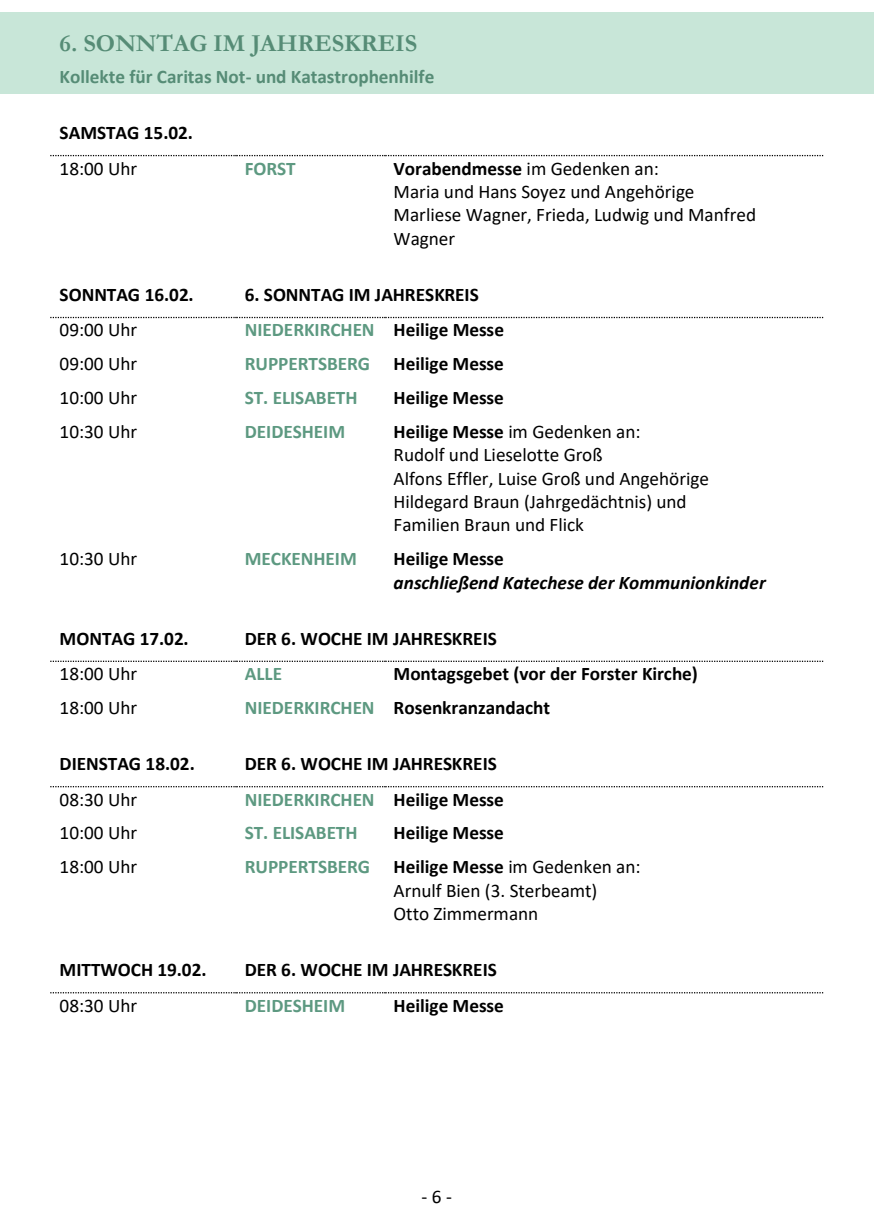
<style>
.page{position:relative;width:874px;height:1221px;background:#fff}
.page>*{position:absolute;margin:0;border:0;box-sizing:border-box;transform-origin:0 0}
.t1{font:700 24.5px "Garamond";color:#568c76}
.t2{font:19.25px/23.4px "Calibri";color:#000}
.t3{font:700 19.25px "Calibri";color:#000}
.t4{font:700 19.25px "Calibri";color:#5d9981}
.t5{font:700 19.25px "Calibri";letter-spacing:-.005em;color:#568c76}
.t6{font:italic 700 19.25px "Calibri";color:#000}
.s1{font-weight:700}
.s2{color:#000}
.s3{color:#5d9981}
.s4{font-weight:700;color:#5d9981}
</style>
<div class="page">
<div style="left:0;top:13px;width:873px;height:81px;background:#c8e6d8"></div>
<svg style="left:50px;top:155px;width:772px;height:1px"></svg>
<svg style="left:50px;top:317px;width:772px;height:1px"></svg>
<svg style="left:50px;top:660px;width:771px;height:2px"></svg>
<svg style="left:50px;top:786px;width:771px;height:1px"></svg>
<svg style="left:50px;top:992px;width:771px;height:1px"></svg>
<p class="t1" style="left:60px;top:27px;width:359px">6. SONNTAG IM JAHRESKREIS</p>
<p class="t5" style="left:60px;top:63px;width:376px">Kollekte für Caritas Not- und Katastrophenhilfe</p>
<p class="t3" style="left:60px;top:119px;width:135px">SAMSTAG 15.02.</p>
<p class="t2" style="left:60px;top:156px;width:79px">18:00 Uhr</p>
<p class="t4" style="left:244px;top:155px;width:53px">FORST</p>
<p class="t2" style="left:393px;top:156px;width:364px"><span class="s1">Vorabendmesse</span> im Gedenken an:<br>Maria und Hans Soyez und Angehörige<br>Marliese Wagner, Frieda, Ludwig und Manfred<br>Wagner</p>
<p class="t3" style="left:60px;top:281px;width:135px">SONNTAG 16.02.</p>
<p class="t3" style="left:244px;top:281px;width:235px">6. SONNTAG IM JAHRESKREIS</p>
<p class="t2" style="left:60px;top:318px;width:79px">09:00 Uhr</p>
<p class="t4" style="left:244px;top:316px;width:261px">NIEDERKIRCHEN <span class="s2">Heilige Messe</span></p>
<p class="t2" style="left:60px;top:351px;width:79px">09:00 Uhr</p>
<p class="t4" style="left:244px;top:350px;width:260px">RUPPERTSBERG <span class="s2">Heilige Messe</span></p>
<p class="t2" style="left:60px;top:385px;width:79px">10:00 Uhr</p>
<p class="t4" style="left:244px;top:384px;width:114px">ST. ELISABETH</p>
<p class="t3" style="left:393px;top:384px;width:112px">Heilige Messe</p>
<p class="t2" style="left:60px;top:419px;width:79px">10:30 Uhr</p>
<p class="t4" style="left:244px;top:417px;width:102px">DEIDESHEIM</p>
<p class="t2" style="left:393px;top:419px;width:317px"><span class="s1">Heilige Messe</span> im Gedenken an:<br>Rudolf und Lieselotte Groß<br>Alfons Effler, Luise Groß und Angehörige<br>Hildegard Braun (Jahrgedächtnis) und<br>Familien Braun und Flick</p>
<p class="t2" style="left:60px;top:546px;width:79px">10:30 Uhr</p>
<p class="t4" style="left:244px;top:545px;width:114px">MECKENHEIM</p>
<p class="t3" style="left:393px;top:545px;width:112px">Heilige Messe</p>
<p class="t6" style="left:393px;top:568px;width:373px">anschließend Katechese der Kommunionkinder</p>
<p class="t3" style="left:60px;top:625px;width:130px">MONTAG 17.02.</p>
<p class="t3" style="left:244px;top:625px;width:253px">DER 6. WOCHE IM JAHRESKREIS</p>
<p class="t2" style="left:60px;top:661px;width:79px">18:00 Uhr</p>
<p class="t4" style="left:244px;top:660px;width:39px">ALLE</p>
<p class="t3" style="left:393px;top:660px;width:306px">Montagsgebet (vor der Forster Kirche)</p>
<p class="t2" style="left:60px;top:695px;width:79px">18:00 Uhr</p>
<p class="t3" style="left:244px;top:694px;width:307px"><span class="s3">NIEDERKIRCHEN</span> Rosenkranzandacht</p>
<p class="t3" style="left:60px;top:750px;width:137px">DIENSTAG 18.02.</p>
<p class="t3" style="left:244px;top:750px;width:253px">DER 6. WOCHE IM JAHRESKREIS</p>
<p class="t2" style="left:60px;top:787px;width:79px">08:30 Uhr</p>
<p class="t4" style="left:244px;top:785px;width:260px">NIEDERKIRCHEN <span class="s2">Heilige Messe</span></p>
<p class="t2" style="left:60px;top:820px;width:79px">10:00 Uhr</p>
<p class="t4" style="left:244px;top:819px;width:114px">ST. ELISABETH</p>
<p class="t3" style="left:393px;top:819px;width:112px">Heilige Messe</p>
<p class="t2" style="left:60px;top:854px;width:79px">18:00 Uhr</p>
<p class="t2" style="left:393px;top:854px;width:248px;text-indent:-149px"><span class="s4">RUPPERTSBERG</span> <span class="s1">Heilige Messe</span> im Gedenken an:<br>Arnulf Bien (3. Sterbeamt)<br>Otto Zimmermann</p>
<p class="t3" style="left:60px;top:956px;width:148px">MITTWOCH 19.02.</p>
<p class="t3" style="left:244px;top:956px;width:253px">DER 6. WOCHE IM JAHRESKREIS</p>
<p class="t2" style="left:60px;top:992px;width:79px">08:30 Uhr</p>
<p class="t4" style="left:244px;top:991px;width:102px">DEIDESHEIM</p>
<p class="t3" style="left:393px;top:991px;width:112px">Heilige Messe</p>
<p class="t2" style="left:421px;top:1184px;width:32px">-6 -</p>
</div>
